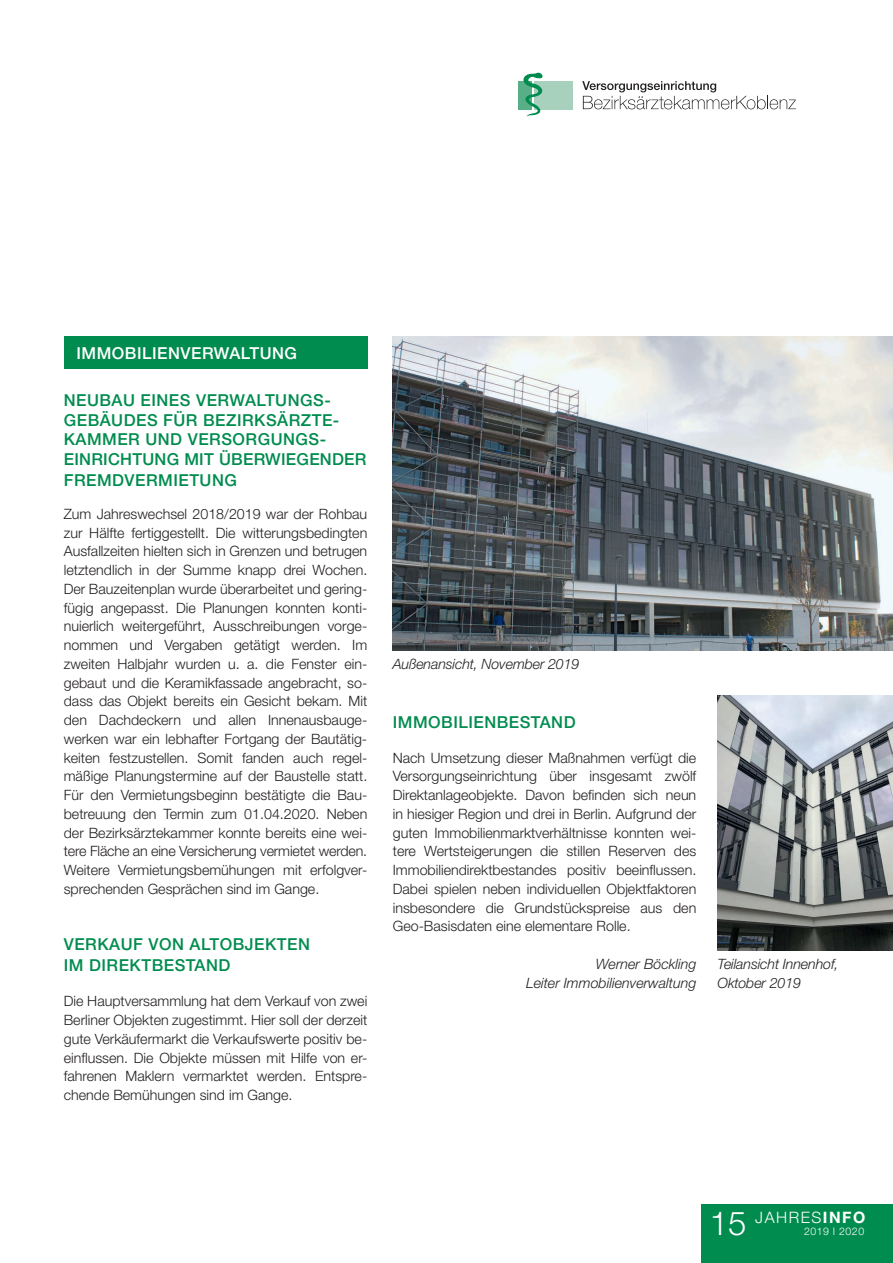
<style>
.page{position:relative;width:893px;height:1263px;background:#fff}
.page>*{position:absolute;margin:0;border:0;box-sizing:border-box;transform-origin:0 0}
.t1{font:300 33px "Helvetica Neue LT Std";color:#fff}
.t2{font:500 16.5px/19.5px "Helvetica Neue LT Std";letter-spacing:.03em;color:#008c4e}
.t3{font:500 16.5px "Helvetica Neue LT Std";letter-spacing:.03em;color:#fff}
.t4{font:300 15.75px "Helvetica Neue LT Std";letter-spacing:.095em;color:#fff}
.t5{font:300 14.25px/18.8px "Helvetica Neue LT Std";color:#231f20;text-align:justify}
.t6{font:italic 300 14.25px/18.8px "Helvetica Neue LT Std";letter-spacing:-.01em;color:#231f20}
.t7{font:300 10.5px "Helvetica Neue LT Std";letter-spacing:.05em;color:#fff}
.s1{font-weight:700}
</style>
<div class="page">
<div style="left:534px;top:81px;width:39px;height:29px;background:#a8d1bd"></div>
<div style="left:518px;top:81px;width:14px;height:29px;background:#58ae86"></div>
<svg style="left:523px;top:73px;width:20px;height:44px"></svg>
<svg style="left:582px;top:81px;width:214px;height:28px"></svg>
<div style="left:702px;top:1204px;width:191px;height:59px;background:#008c4e"></div>
<div style="left:64px;top:337px;width:303px;height:32px;background:#008c4e"></div>
<img style="left:393px;top:337px;width:500px;height:313px">
<img style="left:718px;top:696px;width:175px;height:254px">
<p class="t3" style="left:77px;top:343px;width:222px">IMMOBILIENVERWALTUNG</p>
<p class="t2" style="left:64px;top:390px;width:304px">NEUBAU EINES VERWALTUNGS-<br>GEBÄUDES FÜR BEZIRKSÄRZTE-<br>KAMMER UND VERSORGUNGS-<br>EINRICHTUNG MIT ÜBERWIEGENDER</p>
<p class="t2" style="left:64px;top:470px;width:175px">FREMDVERMIETUNG</p>
<p class="t5" style="left:64px;top:504px;width:305px;text-align:left">Zum Jahreswechsel 2018/2019 war der Rohbau zur Hälfte fertiggestellt. Die witterungsbedingten Ausfallzeiten hielten sich in Grenzen und betrugen letztendlich in der Summe knapp drei Wochen.<br>Der Bauzeitenplan wurde überarbeitet und gering&shy;fügig angepasst. Die Planungen konnten konti&shy;nuierlich weitergeführt, Ausschreibungen vorge&shy;nommen und Vergaben getätigt werden. Im zweiten Halbjahr wurden u. a. die Fenster ein&shy;gebaut und die Keramikfassade angebracht, so&shy;dass das Objekt bereits ein Gesicht bekam. Mit den Dachdeckern und allen Innenausbauge&shy;werken war ein lebhafter Fortgang der Bautätig&shy;keiten festzustellen. Somit fanden auch regel&shy;mäßige Planungstermine auf der Baustelle statt.<br>Für den Vermietungsbeginn bestätigte die Bau&shy;betreuung den Termin zum 01.04.2020. Neben der Bezirksärztekammer konnte bereits eine wei&shy;tere Fläche an eine Versicherung vermietet werden.<br>Weitere Vermietungsbemühungen mit erfolgver&shy;sprechenden Gesprächen sind im Gange.</p>
<p class="t2" style="left:64px;top:933px;width:248px;line-height:21px">VERKAUF VON ALTOBJEKTEN<br>IM DIREKTBESTAND</p>
<p class="t5" style="left:64px;top:992px;width:305px">Die Hauptversammlung hat dem Verkauf von zwei Berliner Objekten zugestimmt. Hier soll der derzeit gute Verkäufermarkt die Verkaufswerte positiv be&shy;einflussen. Die Objekte müssen mit Hilfe von er&shy;fahrenen Maklern vermarktet werden. Entspre&shy;chende Bemühungen sind im Gange.</p>
<p class="t6" style="left:393px;top:654px;width:188px">Außenansicht, November 2019</p>
<p class="t2" style="left:393px;top:712px;width:184px">IMMOBILIENBESTAND</p>
<p class="t5" style="left:393px;top:748px;width:305px">Nach Umsetzung dieser Maßnahmen verfügt die Versorgungseinrichtung über insgesamt zwölf Direktanlageobjekte. Davon befinden sich neun in hiesiger Region und drei in Berlin. Aufgrund der guten Immobilienmarktverhältnisse konnten wei&shy;tere Wertsteigerungen die stillen Reserven des Immobiliendirektbestandes positiv beeinflussen.<br>Dabei spielen neben individuellen Objektfaktoren insbesondere die Grundstückspreise aus den Geo-Basisdaten eine elementare Rolle.</p>
<p class="t6" style="left:526px;top:954px;width:172px;text-align:right">Werner Böckling<br>Leiter Immobilienverwaltung</p>
<p class="t6" style="left:718px;top:954px;width:122px">Teilansicht Innenhof,<br>Oktober 2019</p>
<h1 class="t1" style="left:710px;top:1203px;width:38px">15</h1>
<p class="t4" style="left:755px;top:1208px;width:112px">JAHRES<span class="s1">INFO</span></p>
<p class="t7" style="left:804px;top:1225px;width:62px">2019 I 2020</p>
</div>
